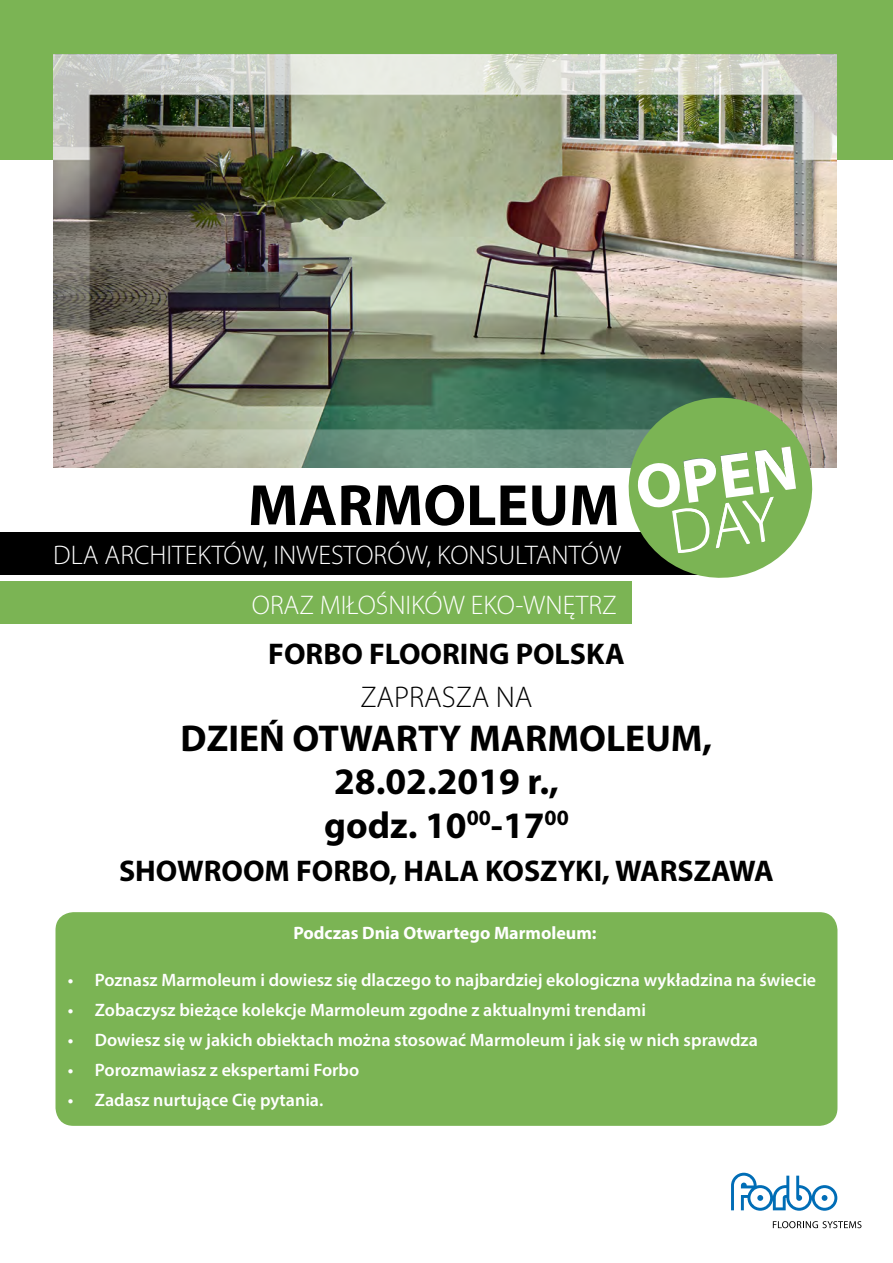
<style>
.page{position:relative;width:893px;height:1263px;background:#fff}
.page>*{position:absolute;margin:0;border:0;box-sizing:border-box;transform-origin:0 0}
.t1{font:700 63.45px "Myriad Pro";color:#fff}
.t2{font:700 58.5px "Myriad Pro";color:#000}
.t3{font:700 37.5px/43.5px "Myriad Pro";color:#000;text-align:center}
.t4{font:700 30px "Myriad Pro";color:#000}
.t5{font:300 30px "Myriad Pro";color:#000}
.t6{font:300 27px/50.2px "Myriad Pro";color:#fff;text-align:right}
.t7{font:600 18px "Myriad Pro";color:#fff}
.t8{font:700 18px "Myriad Pro";color:#fff}
</style>
<div class="page">
<div style="left:0;top:532px;width:721px;height:42px;background:#000"></div>
<div style="left:0;top:0;width:893px;height:159px;background:#7bb454"></div>
<svg style="left:773px;top:1221px;width:88px;height:7px"></svg>
<svg style="left:731px;top:1173px;width:106px;height:38px"></svg>
<img style="left:53px;top:54px;width:784px;height:414px">
<div style="left:56px;top:912px;width:781px;height:214px;background:#7bb454;border-radius:18px"></div>
<div style="left:0;top:581px;width:632px;height:43px;background:#7bb454"></div>
<svg style="left:623px;top:392px;width:195px;height:186px"></svg>
<h2 class="t2" style="left:248px;top:467px;width:373px">MARMOLEUM</h2>
<h3 class="t6" style="left:53px;top:529px;width:569px">DLA ARCHITEKTÓW, INWESTORÓW, KONSULTANTÓW<br>ORAZ MIŁOŚNIKÓW EKO-WNĘTRZ</h3>
<h1 class="t1" style="left:631px;top:448px;width:164px;rotate:-8deg">OPEN</h1>
<h3 class="t4" style="left:268px;top:634px;width:358px">FORBO FLOORING POLSKA</h3>
<h3 class="t5" style="left:360px;top:679px;width:174px">ZAPRASZA NA</h3>
<h3 class="t3" style="left:181px;top:715px;width:533px">DZIEŃ OTWARTY MARMOLEUM,<br>28.02.2019 r.,<br>godz. 10<sup>00</sup>-17<sup>00</sup></h3>
<h3 class="t4" style="left:119px;top:851px;width:656px">SHOWROOM FORBO, HALA KOSZYKI, WARSZAWA</h3>
<p class="t8" style="left:293px;top:922px;width:305px">Podczas Dnia Otwartego Marmoleum:</p>
<p class="t7" style="left:68px;top:968px;width:750px">• Poznasz Marmoleum i dowiesz się dlaczego to najbardziej ekologiczna wykładzina na świecie</p>
<p class="t7" style="left:68px;top:998px;width:580px">• Zobaczysz bieżące kolekcje Marmoleum zgodne z aktualnymi trendami</p>
<p class="t7" style="left:68px;top:1028px;width:691px">• Dowiesz się w jakich obiektach można stosować Marmoleum i jak się w nich sprawdza</p>
<p class="t7" style="left:68px;top:1058px;width:293px">• Porozmawiasz z ekspertami Forbo</p>
<p class="t7" style="left:68px;top:1088px;width:257px">• Zadasz nurtujące Cię pytania.</p>
</div>
